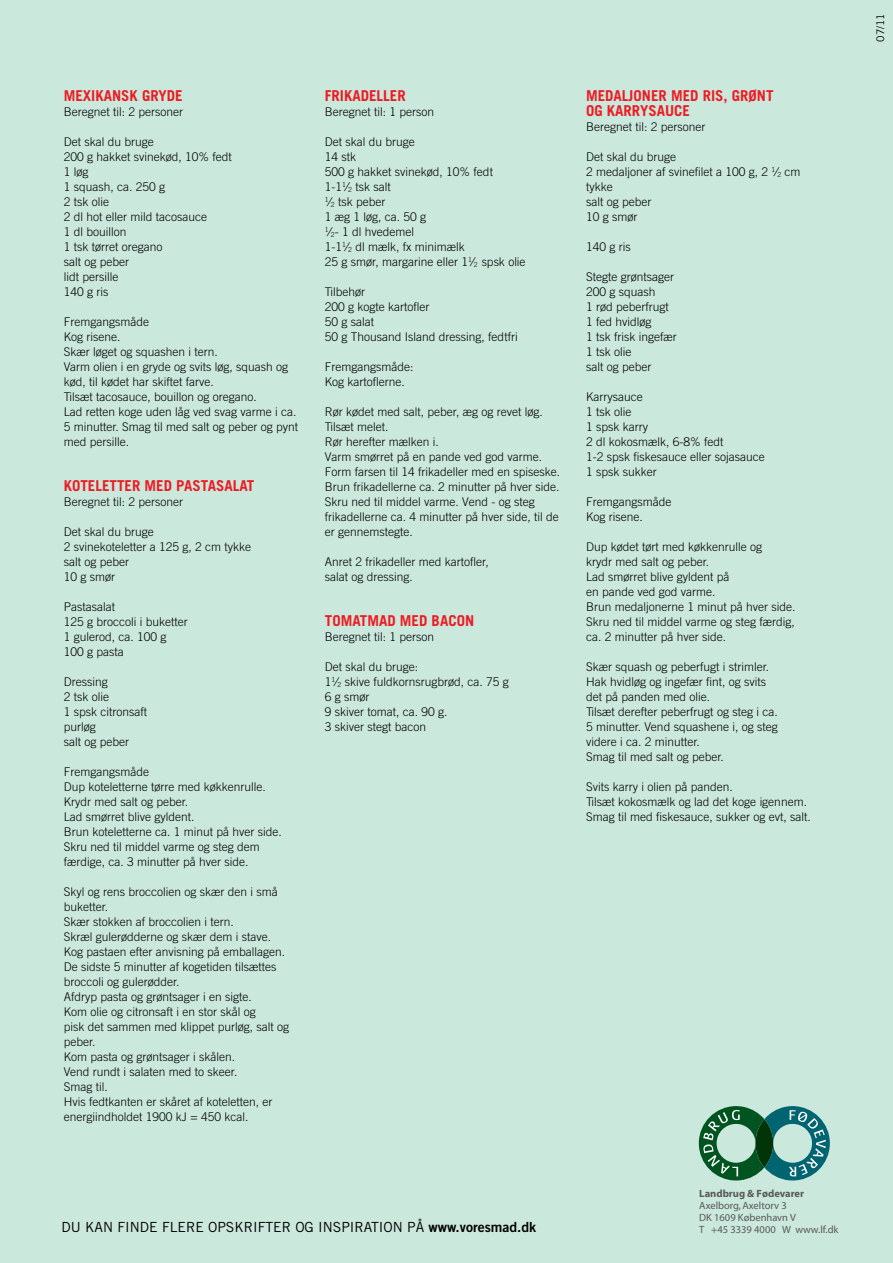
<style>
.page{position:relative;width:893px;height:1263px;background:#cbe8dd}
.page>*{position:absolute;margin:0;border:0;box-sizing:border-box;transform-origin:0 0}
.t1{font:700 15px "Trade Gothic";color:#ed1c24}
.t2{font:13.95px "Trade Gothic";color:#000}
.t3{font:300 12px/15px "Trade Gothic";color:#000}
.t4{font:10.5px/12px "Myriad";color:#58595b}
.t5{font:700 10.5px "Myriad";color:#58595b}
.t6{font:10.5px "Trade Gothic";color:#000}
.s1{font-family:"Trade Gothic Bold Two"}
</style>
<div class="page">
<svg style="left:699px;top:1106px;width:131px;height:74px"></svg>
<p class="t1" style="left:64px;top:86px;width:120px">MEXIKANSK GRYDE</p>
<p class="t3" style="left:64px;top:104px;width:121px">Beregnet til: 2 personer</p>
<p class="t3" style="left:64px;top:134px;width:170px">Det skal du bruge<br>200 g hakket svinekød, 10% fedt<br>1 løg<br>1 squash, ca. 250 g<br>2 tsk olie<br>2 dl hot eller mild tacosauce<br>1 dl bouillon<br>1 tsk tørret oregano<br>salt og peber<br>lidt persille<br>140 g ris</p>
<p class="t3" style="left:64px;top:314px;width:236px">Fremgangsmåde<br>Kog risene.<br>Skær løget og squashen i tern.<br>Varm olien i en gryde og svits løg, squash og kød, til kødet har skiftet farve.<br>Tilsæt tacosauce, bouillon og oregano.<br>Lad retten koge uden låg ved svag varme i ca.<br>5 minutter. Smag til med salt og peber og pynt med persille.</p>
<p class="t1" style="left:64px;top:476px;width:192px">KOTELETTER MED PASTASALAT</p>
<p class="t3" style="left:64px;top:494px;width:121px">Beregnet til: 2 personer</p>
<p class="t3" style="left:64px;top:524px;width:189px">Det skal du bruge<br>2 svinekoteletter a 125 g, 2 cm tykke salt og peber<br>10 g smør</p>
<p class="t3" style="left:64px;top:599px;width:126px">Pastasalat<br>125 g broccoli i buketter<br>1 gulerod, ca. 100 g<br>100 g pasta</p>
<p class="t3" style="left:64px;top:674px;width:85px">Dressing<br>2 tsk olie<br>1 spsk citronsaft purløg<br>salt og peber</p>
<p class="t3" style="left:64px;top:764px;width:220px">Fremgangsmåde<br>Dup koteletterne tørre med køkkenrulle.<br>Krydr med salt og peber.<br>Lad smørret blive gyldent.<br>Brun koteletterne ca. 1 minut på hver side.<br>Skru ned til middel varme og steg dem færdige, ca. 3 minutter på hver side.</p>
<p class="t3" style="left:64px;top:884px;width:227px">Skyl og rens broccolien og skær den i små buketter.<br>Skær stokken af broccolien i tern.<br>Skræl gulerødderne og skær dem i stave.<br>Kog pastaen efter anvisning på emballagen.<br>De sidste 5 minutter af kogetiden tilsættes broccoli og gulerødder.<br>Afdryp pasta og grøntsager i en sigte.<br>Kom olie og citronsaft i en stor skål og<br>pisk det sammen med klippet purløg, salt og peber.<br>Kom pasta og grøntsager i skålen.<br>Vend rundt i salaten med to skeer.<br>Smag til.<br>Hvis fedtkanten er skåret af koteletten, er energiindholdet 1900 kJ = 450 kcal.</p>
<p class="t1" style="left:325px;top:86px;width:15px">FRIKADE</p>
<p class="t1" style="left:377px;top:86px;width:22px">LLER</p>
<p class="t3" style="left:325px;top:104px;width:111px">Beregnet til: 1 person</p>
<p class="t3" style="left:325px;top:134px;width:202px">Det skal du bruge<br>14 stk<br>500 g hakket svinekød, 10% fedt<br>1-1<sup>1</sup>⁄<sub>2</sub> tsk salt<br><sup>1</sup>⁄<sub>2</sub> tsk peber<br>1 æg 1 løg, ca. 50 g<br><sup>1</sup>⁄<sub>2</sub>- 1 dl hvedemel<br>1-1<sup>1</sup>⁄<sub>2</sub> dl mælk, fx minimælk<br>25 g smør, margarine eller 1<sup>1</sup>⁄<sub>2</sub> spsk olie</p>
<p class="t3" style="left:325px;top:284px;width:194px">Tilbehør<br>200 g kogte kartofler<br>50 g salat<br>50 g Thousand Island dressing, fedtfri</p>
<p class="t3" style="left:325px;top:359px;width:90px">Fremgangsmåde:<br>Kog kartoflerne.</p>
<p class="t3" style="left:325px;top:404px;width:237px">Rør kødet med salt, peber, æg og revet løg.<br>Tilsæt melet.<br>Rør herefter mælken i.<br>Varm smørret på en pande ved god varme.<br>Form farsen til 14 frikadeller med en spiseske.<br>Brun frikadellerne ca. 2 minutter på hver side.<br>Skru ned til middel varme. Vend - og steg frikadellerne ca. 4 minutter på hver side, til de er gennemstegte.</p>
<p class="t3" style="left:325px;top:554px;width:165px">Anret 2 frikadeller med kartofler, salat og dressing.</p>
<p class="t1" style="left:325px;top:611px;width:149px">TOMATMAD MED BACON</p>
<p class="t3" style="left:325px;top:629px;width:111px">Beregnet til: 1 person</p>
<p class="t3" style="left:325px;top:659px;width:185px">Det skal du bruge:<br>1<sup>1</sup>⁄<sub>2</sub> skive fuldkornsrugbrød, ca. 75 g<br>6 g smør<br>9 skiver tomat, ca. 90 g.<br>3 skiver stegt bacon</p>
<p class="t2" style="left:62px;top:1218px;width:476px">DU KAN FINDE FLERE OPSKRIFTER OG INSPIRATION PÅ <span class="s1">www.voresmad.dk</span></p>
<p class="t1" style="left:586px;top:86px;width:65px">MEDALJONER</p>
<p class="t1" style="left:671px;top:86px;width:104px">MED RIS, GRØNT</p>
<p class="t1" style="left:586px;top:101px;width:30px">OG KARRYSA</p>
<p class="t1" style="left:665px;top:101px;width:25px">UCE</p>
<p class="t3" style="left:586px;top:119px;width:121px">Beregnet til: 2 personer</p>
<p class="t3" style="left:586px;top:149px;width:216px">Det skal du bruge<br>2 medaljoner af svinefilet a 100 g, 2 <sup>1</sup>⁄<sub>2</sub> cm tykke<br>salt og peber<br>10 g smør</p>
<p class="t3" style="left:586px;top:239px;width:46px">140 g ris</p>
<p class="t3" style="left:586px;top:269px;width:92px">Stegte grøntsager<br>200 g squash<br>1 rød peberfrugt<br>1 fed hvidløg<br>1 tsk frisk ingefær<br>1 tsk olie<br>salt og peber</p>
<p class="t3" style="left:586px;top:389px;width:180px">Karrysauce<br>1 tsk olie<br>1 spsk karry<br>2 dl kokosmælk, 6-8% fedt<br>1-2 spsk fiskesauce eller sojasauce<br>1 spsk sukker</p>
<p class="t3" style="left:586px;top:494px;width:87px">Fremgangsmåde<br>Kog risene.</p>
<p class="t3" style="left:586px;top:539px;width:211px">Dup kødet tørt med køkkenrulle og<br>krydr med salt og peber.<br>Lad smørret blive gyldent på<br>en pande ved god varme.<br>Brun medaljonerne 1 minut på hver side.<br>Skru ned til middel varme og steg færdig, ca. 2 minutter på hver side.</p>
<p class="t3" style="left:586px;top:659px;width:193px">Skær squash og peberfugt i strimler.<br>Hak hvidløg og ingefær fint, og svits det på panden med olie.<br>Tilsæt derefter peberfrugt og steg i ca.<br>5 minutter. Vend squashene i, og steg videre i ca. 2 minutter.<br>Smag til med salt og peber.</p>
<p class="t3" style="left:586px;top:779px;width:226px">Svits karry i olien på panden.<br>Tilsæt kokosmælk og lad det koge igennem.<br>Smag til med fiskesauce, sukker og evt, salt.</p>
<p class="t5" style="left:699px;top:1188px;width:106px">Landbrug &amp; Fødevarer</p>
<p class="t4" style="left:699px;top:1200px;width:141px">Axelborg, Axeltorv 3<br>DK 1609 København V<br>T +45 3339 4000 W www.lf.dk</p>
<p class="t6" style="left:874px;top:42px;width:30px;rotate:-90deg">07/11</p>
</div>
